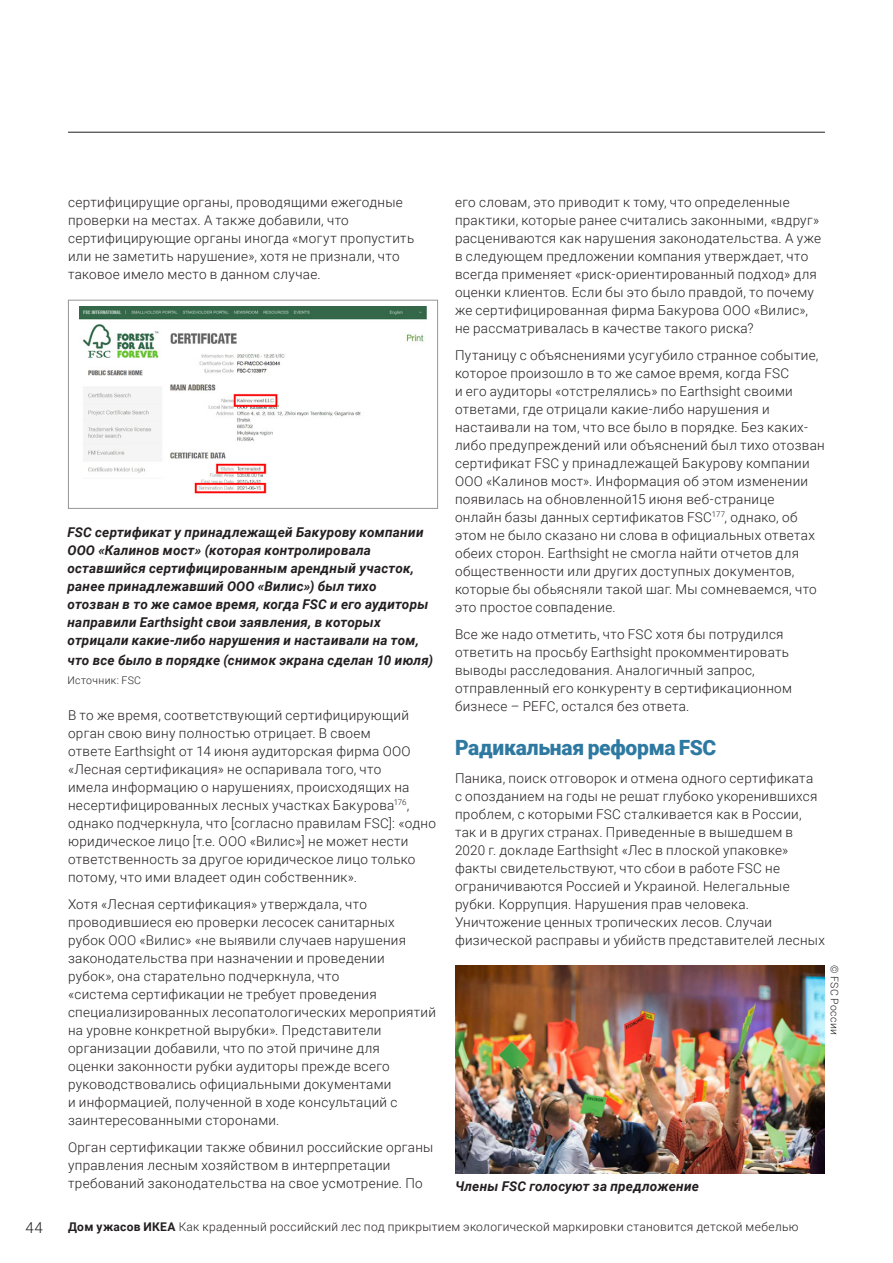
<style>
.page{position:relative;width:893px;height:1263px;background:#fff}
.page>*{position:absolute;margin:0;border:0;box-sizing:border-box;transform-origin:0 0}
.Russian_B_head{font:900 21px "Roboto";letter-spacing:-.015em;color:#2e79a1}
.t1{font:300 15px "Roboto";color:#231f20}
.Russian_body{font:300 13.5px/18px "Roboto";letter-spacing:.025em;color:#231f20}
.t2{font:italic 700 13.5px/18px "Roboto";letter-spacing:.02em;color:#231f20}
.t3{font:300 12px "Roboto";letter-spacing:.03em;color:#231f20}
.Photo_credit{font:300 10.5px "Roboto";letter-spacing:.03em;color:#231f20}
.s1{font-weight:700}
</style>
<div class="page">
<img style="left:80px;top:306px;width:346px;height:188px">
<div style="left:68px;top:300px;width:370px;height:209px;border:1px solid #939598"></div>
<img style="left:455px;top:965px;width:370px;height:208px">
<hr style="left:68px;top:132px;width:757px;height:1px;background:#231f20">
<p class="Russian_body" style="left:68px;top:192px;width:348px">сертифицирущие органы, проводящими ежегодные проверки на местах. А также добавили, что сертифицирующие органы иногда «могут пропустить или не заметить нарушение», хотя не признали, что таковое имело место в данном случае.</p>
<p class="t2" style="left:68px;top:523px;width:362px">FSC сертификат у принадлежащей Бакурову компании ООО «Калинов мост» (которая контролировала оставшийся сертифицированным арендный участок, ранее принадлежавший ООО «Вилис») был тихо отозван в то же самое время, когда FSC и его аудиторы направили Earthsight свои заявления, в которых отрицали какие-либо нарушения и настаивали на том,</p>
<p class="t2" style="left:68px;top:650px;width:367px">что все было в порядке (снимок экрана сделан 10 июля)</p>
<p class="Photo_credit" style="left:68px;top:673px;width:75px">Источник: FSC</p>
<p class="Russian_body" style="left:68px;top:705px;width:369px">В то же время, соответствующий сертифицирующий орган свою вину полностью отрицает. В своем<br>ответе Earthsight от 14 июня аудиторская фирма ООО «Лесная сертификация» не оспаривала того, что<br>имела информацию о нарушениях, происходящих на несертифицированных лесных участках Бакурова<sup>176</sup>, однако подчеркнула, что [согласно правилам FSC]: «одно юридическое лицо [т.е. ООО «Вилис»] не может нести ответственность за другое юридическое лицо только потому, что ими владеет один собственник».</p>
<p class="Russian_body" style="left:68px;top:894px;width:369px">Хотя «Лесная сертификация» утверждала, что проводившиеся ею проверки лесосек санитарных<br>рубок ООО «Вилис» «не выявили случаев нарушения законодательства при назначении и проведении<br>рубок», она старательно подчеркнула, что<br>«система сертификации не требует проведения специализированных лесопатологических мероприятий на уровне конкретной вырубки». Представители организации добавили, что по этой причине для<br>оценки законности рубки аудиторы прежде всего руководствовались официальными документами<br>и информацией, полученной в ходе консультаций с заинтересованными сторонами.</p>
<p class="Russian_body" style="left:68px;top:1137px;width:367px">Орган сертификации также обвинил российские органы управления лесным хозяйством в интерпретации требований законодательства на свое усмотрение. По</p>
<p class="Russian_body" style="left:455px;top:192px;width:368px">его словам, это приводит к тому, что определенные практики, которые ранее считались законными, «вдруг» расцениваются как нарушения законодательства. А уже в следующем предложении компания утверждает, что всегда применяет «риск-ориентированный подход» для оценки клиентов. Если бы это было правдой, то почему же сертифицированная фирма Бакурова ООО «Вилис», не рассматривалась в качестве такого риска?</p>
<p class="Russian_body" style="left:455px;top:345px;width:371px">Путаницу с объяснениями усугубило странное событие, которое произошло в то же самое время, когда FSC<br>и его аудиторы «отстрелялись» по Earthsight своими ответами, где отрицали какие-либо нарушения и настаивали на том, что все было в порядке. Без каких&shy;либо предупреждений или объяснений был тихо отозван сертификат FSC у принадлежащей Бакурову компании ООО «Калинов мост». Информация об этом изменении появилась на обновленной15 июня веб-странице<br>онлайн базы данных сертификатов FSC<sup>177</sup>, однако, об этом не было сказано ни слова в официальных ответах обеих сторон. Earthsight не смогла найти отчетов для общественности или других доступных документов, которые бы обьясняли такой шаг. Мы сомневаемся, что это простое совпадение.</p>
<p class="Russian_body" style="left:455px;top:624px;width:339px">Все же надо отметить, что FSC хотя бы потрудился ответить на просьбу Earthsight прокомментировать выводы расследования. Аналогичный запрос, отправленный его конкуренту в сертификационном бизнесе – PEFC, остался без ответа.</p>
<p class="Russian_B_head" style="left:455px;top:733px;width:263px">Радикальная реформа FSC</p>
<p class="Russian_body" style="left:455px;top:768px;width:371px">Паника, поиск отговорок и отмена одного сертификата<br>с опозданием на годы не решат глубоко укоренившихся проблем, с которыми FSC сталкивается как в России, так и в других странах. Приведенные в вышедшем в 2020 г. докладе Earthsight «Лес в плоской упаковке» факты свидетельствуют, что сбои в работе FSC не ограничиваются Россией и Украиной. Нелегальные рубки. Коррупция. Нарушения прав человека.<br>Уничтожение ценных тропических лесов. Случаи физической расправы и убийств представителей лесных</p>
<p class="t2" style="left:455px;top:1177px;width:245px">Члены FSC голосуют за предложение</p>
<p class="Photo_credit" style="left:842px;top:965px;width:71px;rotate:90deg">© FSC России</p>
<p class="t1" style="left:25px;top:1217px;width:19px">44</p>
<p class="t3" style="left:68px;top:1218px;width:732px"><span class="s1">Дом ужасов ИКЕА</span> Как краденный российский лес под прикрытием экологической маркировки становится детской мебелью</p>
</div>
